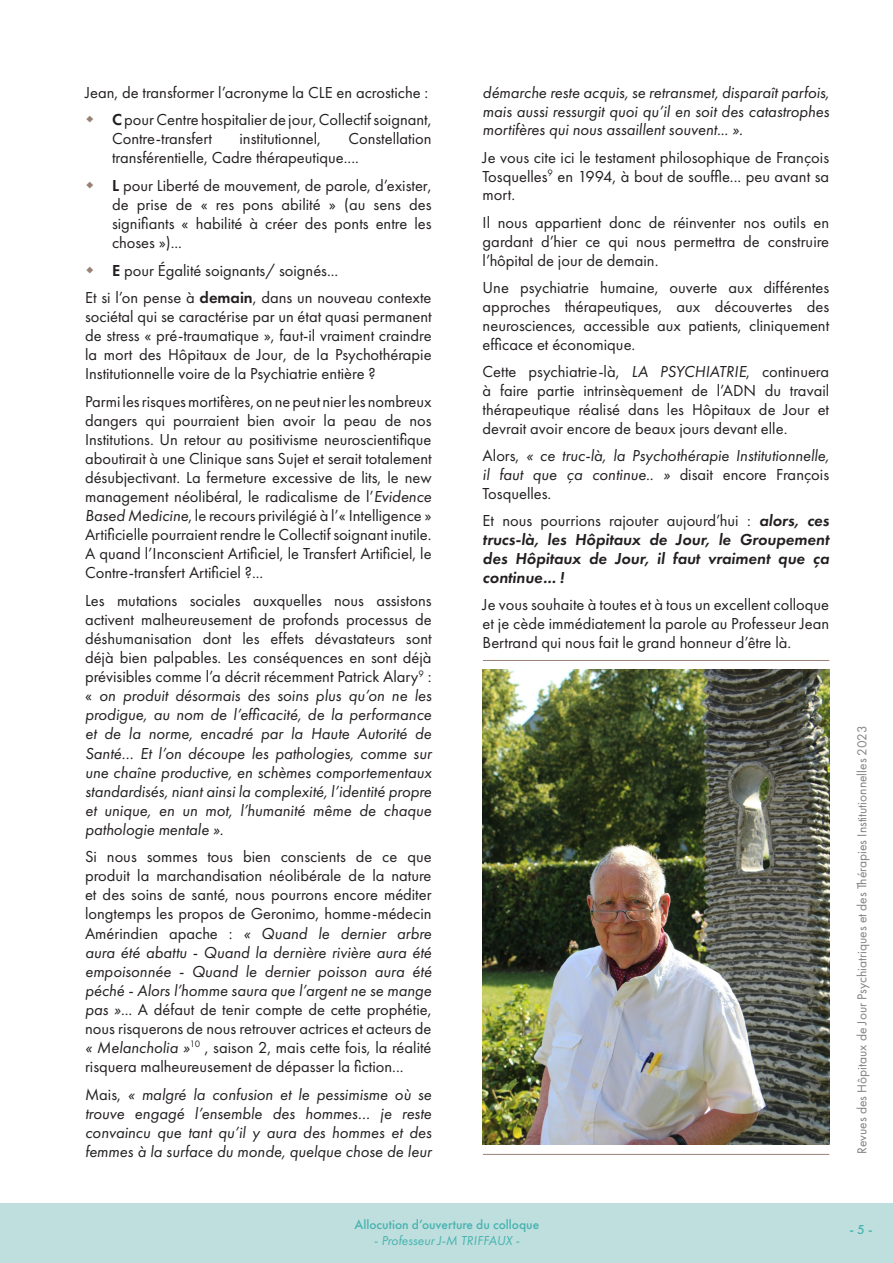
<style>
.page{position:relative;width:893px;height:1263px;background:#fff}
.page>*{position:absolute;margin:0;border:0;box-sizing:border-box;transform-origin:0 0}
.texte_courant{font:16.5px/19px "Futura PT";color:#231f20;text-align:justify}
.texte_courant-2{font:italic 16.5px/19px "Futura PT";color:#231f20;text-align:justify}
.texte_courant-3{font:italic 600 16.5px/18.9px "Futura PT";color:#231f20;text-align:justify}
.t1{font:13.5px "Futura PT";color:#808285}
.t2{font:500 13.5px "Futura PT";color:#47b3b0}
.t3{font:italic 13.5px "Futura PT";color:#47b3b0}
.s1{font-weight:600}
.s2{font-style:italic}
.s3{font-style:normal}
.s4{font-weight:400;font-style:normal}
</style>
<div class="page">
<div style="left:0;top:1203px;width:893px;height:60px;background:#bfdfde"></div>
<img style="left:483px;top:669px;width:346px;height:476px">
<hr style="left:483px;top:660px;width:346px;height:1px;background:#998176">
<hr style="left:483px;top:1154px;width:346px;height:1px;background:#998176">
<p class="texte_courant" style="left:85px;top:83px;width:345px">Jean, de transformer l’acronyme la CLE en acrostiche :</p>
<p class="texte_courant" style="left:112px;top:110px;width:321px"><span class="s1">C</span> pour Centre hospitalier de jour, Collectif soignant,<br>Contre-transfert</p>
<p class="texte_courant" style="left:112px;top:129px;width:321px;text-indent:236px">Constellation transférentielle, Cadre thérapeutique....</p>
<p class="texte_courant" style="left:112px;top:176px;width:321px"><span class="s1">L</span> pour Liberté de mouvement, de parole, d’exister, de prise de « res pons abilité » (au sens des signifiants « habilité à créer des ponts entre les choses »)...</p>
<p class="texte_courant" style="left:112px;top:260px;width:228px"><span class="s1">E</span> pour Égalité soignants/ soignés...</p>
<p class="texte_courant" style="left:85px;top:288px;width:348px">Et si l’on pense à <span class="s1">demain</span>, dans un nouveau contexte sociétal qui se caractérise par un état quasi permanent de stress « pré-traumatique », faut-il vraiment craindre la mort des Hôpitaux de Jour, de la Psychothérapie Institutionnelle voire de la Psychiatrie entière ?</p>
<p class="texte_courant" style="left:85px;top:392px;width:348px">Parmi les risques mortifères, on ne peut nier les nombreux dangers qui pourraient bien avoir la peau de nos Institutions. Un retour au positivisme neuroscientifique aboutirait à une Clinique sans Sujet et serait totalement désubjectivant. La fermeture excessive de lits, le new management néolibéral, le radicalisme de l’<span class="s2">Evidence Based Medicine</span>, le recours privilégié à l’« Intelligence » Artificielle pourraient rendre le Collectif soignant inutile.<br>A quand l’Inconscient Artificiel, le Transfert Artificiel, le Contre-transfert Artificiel ?...</p>
<p class="texte_courant-2" style="left:85px;top:591px;width:348px"><span class="s3">Les mutations sociales auxquelles nous assistons activent malheureusement de profonds processus de déshumanisation dont les effets dévastateurs sont déjà bien palpables. Les conséquences en sont déjà prévisibles comme l’a décrit récemment Patrick Alary</span><sup>9</sup> <span class="s3">: «</span> on produit désormais des soins plus qu’on ne les prodigue, au nom de l’efficacité, de la performance et de la norme, encadré par la Haute Autorité de Santé… Et l’on découpe les pathologies, comme sur une chaîne productive, en schèmes comportementaux standardisés, niant ainsi la complexité, l’identité propre et unique, en un mot, l’humanité même de chaque pathologie mentale ».</p>
<p class="texte_courant" style="left:85px;top:847px;width:348px">Si nous sommes tous bien conscients de ce que produit la marchandisation néolibérale de la nature et des soins de santé, nous pourrons encore méditer longtemps les propos de Geronimo, homme-médecin Amérindien apache : <span class="s2">« Quand le dernier arbre aura été abattu - Quand la dernière rivière aura été empoisonnée - Quand le dernier poisson aura été péché - Alors l’homme saura que l’argent ne se mange pas »</span>... A défaut de tenir compte de cette prophétie, nous risquerons de nous retrouver actrices et acteurs de <span class="s2">« Melancholia »</span><sup>10</sup> , saison 2, mais cette fois, la réalité risquera malheureusement de dépasser la fiction...</p>
<p class="texte_courant-2" style="left:85px;top:1084px;width:348px"><span class="s3">Mais,</span> « malgré la confusion et le pessimisme où se trouve engagé l’ensemble des hommes… je reste convaincu que tant qu’il y aura des hommes et des femmes à la surface du monde, quelque chose de leur</p>
<p class="texte_courant" style="left:240px;top:129px;width:83px">institutionnel,</p>
<p class="texte_courant-2" style="left:483px;top:83px;width:348px">démarche reste acquis, se retransmet, disparaît parfois, mais aussi ressurgit quoi qu’il en soit des catastrophes mortifères qui nous assaillent souvent... ».</p>
<p class="texte_courant" style="left:483px;top:148px;width:348px">Je vous cite ici le testament philosophique de François Tosquelles<sup>9</sup> en 1994, à bout de souffle... peu avant sa mort.</p>
<p class="texte_courant" style="left:483px;top:213px;width:348px">Il nous appartient donc de réinventer nos outils en gardant d’hier ce qui nous permettra de construire l’hôpital de jour de demain.</p>
<p class="texte_courant" style="left:483px;top:278px;width:348px">Une psychiatrie humaine, ouverte aux différentes approches thérapeutiques, aux découvertes des neurosciences, accessible aux patients, cliniquement efficace et économique.</p>
<p class="texte_courant" style="left:483px;top:362px;width:348px">Cette psychiatrie-là, <span class="s2">LA PSYCHIATRIE</span>, continuera à faire partie intrinsèquement de l’ADN du travail thérapeutique réalisé dans les Hôpitaux de Jour et devrait avoir encore de beaux jours devant elle.</p>
<p class="texte_courant-2" style="left:483px;top:446px;width:348px"><span class="s3">Alors,</span> « ce truc-là, la Psychothérapie Institutionnelle, il faut que ça continue.. » <span class="s3">disait encore François Tosquelles.</span></p>
<p class="texte_courant-3" style="left:483px;top:511px;width:348px"><span class="s4">Et nous pourrions rajouter aujourd’hui :</span> alors, ces trucs-là, les Hôpitaux de Jour, le Groupement des Hôpitaux de Jour, il faut vraiment que ça continue... !</p>
<p class="texte_courant" style="left:483px;top:595px;width:348px">Je vous souhaite à toutes et à tous un excellent colloque et je cède immédiatement la parole au Professeur Jean Bertrand qui nous fait le grand honneur d’être là.</p>
<p class="t1" style="left:854px;top:1154px;width:429px;rotate:-90deg">Revues des Hôpitaux de Jour Psychiatriques et des Thérapies Institutionnelles 2023</p>
<p class="t2" style="left:355px;top:1216px;width:186px">Allocution d’ouverture du colloque</p>
<p class="t3" style="left:374px;top:1233px;width:147px">- Professeur J-M TRIFFAUX -</p>
<p class="t2" style="left:849px;top:1222px;width:25px">- 5 -</p>
</div>
